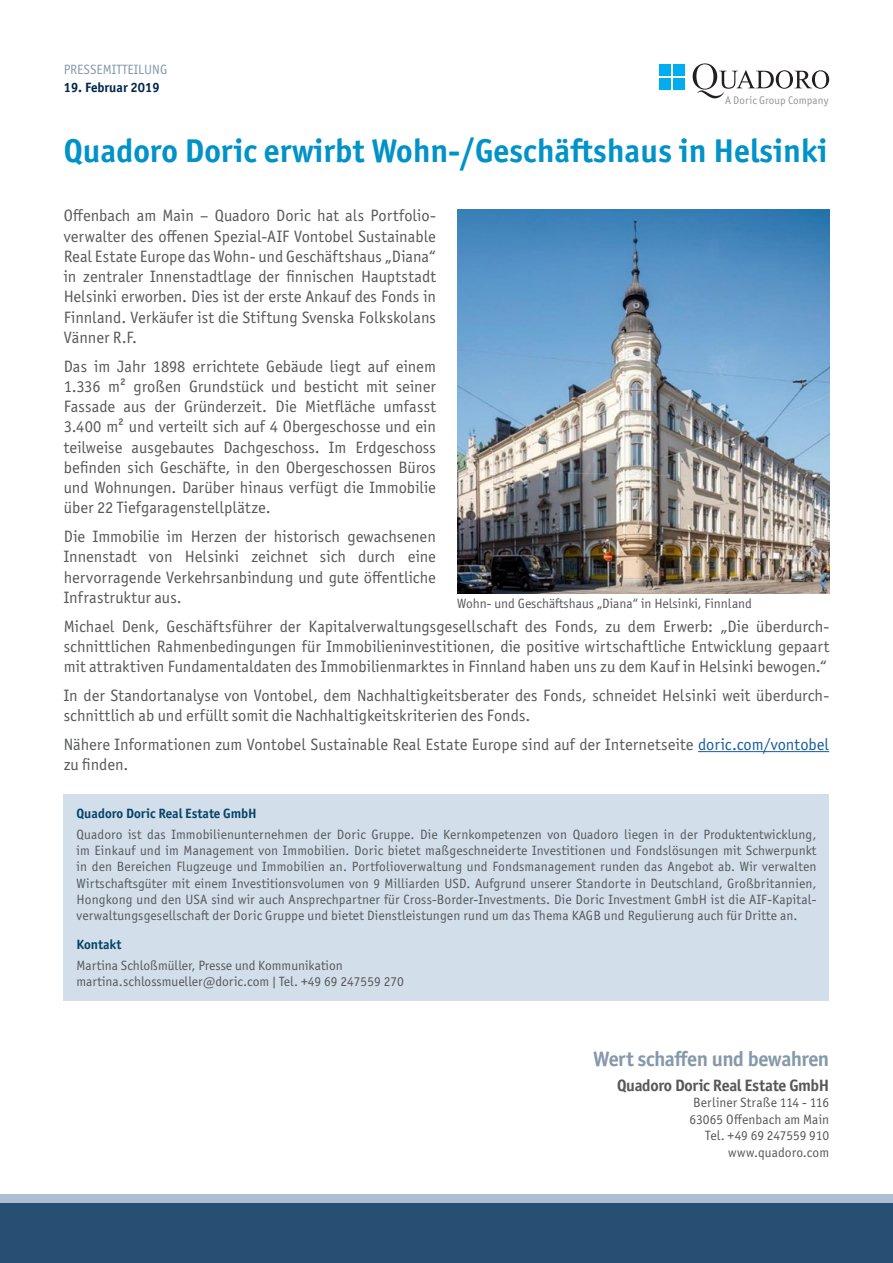
<style>
.page{position:relative;width:893px;height:1263px;background:#fff}
.page>*{position:absolute;margin:0;border:0;box-sizing:border-box;transform-origin:0 0}
.Titel_3{font:700 33px "Officina Sans ITC Std";color:#0092c8}
.Wert_schaffen_und_be{font:700 21px "Officina Sans ITC Std";letter-spacing:-.025em;color:#8699ab}
.Fließtext_deutsch{font:16.5px/20.2px "Officina Sans ITC Std";color:#57585a;text-align:justify}
.Quadoro_Doric_Real_E{font:700 16.5px "Officina Sans ITC Std";letter-spacing:-.02em;color:#57585a}
.Fließtext_-_blauer_K{font:13.5px/16.2px "Officina Sans ITC Std";color:#57585a;text-align:justify}
.Adresse{font:13.5px "Officina Sans ITC Std";letter-spacing:.005em;color:#57585a}
.Fließtext_deutsch-2{font:13.5px "Officina Sans ITC Std";color:#57585a}
.Überschrift_-_blauer{font:700 13.5px "Officina Sans ITC Std";color:#084469}
.Titel_2{font:13.5px "Officina Sans ITC Std";color:#8699ab}
.Titel_2-2{font:700 13.5px "Officina Sans ITC Std";color:#00254c}
.t1{font:11.1px "Officina Sans ITC Std";letter-spacing:.005em;color:#939598}
.s1{color:#175d9e}
</style>
<div class="page">
<div style="left:0;top:1201px;width:893px;height:62px;background:#274f74"></div>
<div style="left:0;top:1194px;width:893px;height:9px;background:#aebed2"></div>
<div style="left:64px;top:794px;width:765px;height:206px;background:#d2dfeb"></div>
<div style="left:659px;top:64px;width:12px;height:11px;background:#00aeef"></div>
<div style="left:674px;top:64px;width:11px;height:11px;background:#00aeef"></div>
<div style="left:659px;top:78px;width:12px;height:11px;background:#00aeef"></div>
<div style="left:674px;top:78px;width:11px;height:11px;background:#00aeef"></div>
<svg style="left:693px;top:63px;width:136px;height:35px"></svg>
<hr style="left:698px;top:751px;width:131px;height:1px;background:#175d9e">
<img style="left:457px;top:209px;width:372px;height:384px">
<p class="Titel_2" style="left:64px;top:61px;width:105px">PRESSEMITTEILUNG</p>
<p class="Titel_2-2" style="left:64px;top:79px;width:97px">19. Februar 2019</p>
<p class="t1" style="left:725px;top:93px;width:105px">A Doric Group Company</p>
<p class="Titel_3" style="left:64px;top:130px;width:765px">Quadoro Doric erwirbt Wohn-/Geschäftshaus in Helsinki</p>
<p class="Fließtext_deutsch" style="left:64px;top:206px;width:374px">Offenbach am Main – Quadoro Doric hat als Portfolio&shy;verwalter des offenen Spezial-AIF Vontobel Sustainable Real Estate Europe das Wohn- und Geschäftshaus „Diana“ in zentraler Innenstadtlage der finnischen Hauptstadt Helsinki erworben. Dies ist der erste Ankauf des Fonds in Finnland. Verkäufer ist die Stiftung Svenska Folkskolans Vänner R.F.</p>
<p class="Fließtext_deutsch" style="left:64px;top:356px;width:374px">Das im Jahr 1898 errichtete Gebäude liegt auf einem 1.336 m² großen Grundstück und besticht mit seiner Fassade aus der Gründerzeit. Die Mietfläche umfasst 3.400 m² und verteilt sich auf 4 Obergeschosse und ein teilweise ausgebautes Dachgeschoss. Im Erdgeschoss befinden sich Geschäfte, in den Obergeschossen Büros und Wohnungen. Darüber hinaus verfügt die Immobilie über 22 Tiefgaragenstellplätze.</p>
<p class="Fließtext_deutsch" style="left:64px;top:526px;width:374px">Die Immobilie im Herzen der historisch gewachsenen Innenstadt von Helsinki zeichnet sich durch eine hervorragende Verkehrsanbindung und gute öffentliche Infrastruktur aus.</p>
<p class="Fließtext_deutsch" style="left:64px;top:616px;width:767px">Michael Denk, Geschäftsführer der Kapitalverwaltungsgesellschaft des Fonds, zu dem Erwerb: „Die überdurch&shy;schnittlichen Rahmenbedingungen für Immobilieninvestitionen, die positive wirtschaftliche Entwicklung gepaart mit attraktiven Fundamentaldaten des Immobilienmarktes in Finnland haben uns zu dem Kauf in Helsinki bewogen.“</p>
<p class="Fließtext_deutsch" style="left:64px;top:685px;width:767px">In der Standortanalyse von Vontobel, dem Nachhaltigkeitsberater des Fonds, schneidet Helsinki weit überdurch&shy;schnittlich ab und erfüllt somit die Nachhaltigkeitskriterien des Fonds.</p>
<p class="Fließtext_deutsch" style="left:64px;top:734px;width:767px">Nähere Informationen zum Vontobel Sustainable Real Estate Europe sind auf der Internetseite <span class="s1">doric.com/vontobel </span>zu finden.</p>
<p class="Fließtext_deutsch-2" style="left:457px;top:596px;width:296px">Wohn- und Geschäftshaus „Diana“ in Helsinki, Finnland</p>
<p class="Überschrift_-_blauer" style="left:77px;top:805px;width:182px">Quadoro Doric Real Estate GmbH</p>
<p class="Fließtext_-_blauer_K" style="left:77px;top:826px;width:741px">Quadoro ist das Immobilienunternehmen der Doric Gruppe. Die Kernkompetenzen von Quadoro liegen in der Produktentwicklung, im Einkauf und im Management von Immobilien. Doric bietet maßgeschneiderte Investitionen und Fondslösungen mit Schwerpunkt in den Bereichen Flugzeuge und Immobilien an. Portfolioverwaltung und Fondsmanagement runden das Angebot ab. Wir verwalten Wirtschaftsgüter mit einem Investitionsvolumen von 9 Milliarden USD. Aufgrund unserer Standorte in Deutschland, Großbritannien, Hongkong und den USA sind wir auch Ansprechpartner für Cross-Border-Investments. Die Doric Investment GmbH ist die AIF-Kapital&shy;verwaltungsgesellschaft der Doric Gruppe und bietet Dienstleistungen rund um das Thema KAGB und Regulierung auch für Dritte an.</p>
<p class="Überschrift_-_blauer" style="left:77px;top:936px;width:46px">Kontakt</p>
<p class="Fließtext_-_blauer_K" style="left:77px;top:957px;width:329px">Martina Schloßmüller, Presse und Kommunikation martina.schlossmueller@doric.com | Tel. +49 69 247559 270</p>
<p class="Wert_schaffen_und_be" style="left:593px;top:1045px;width:238px">Wert schaffen und bewahren</p>
<p class="Quadoro_Doric_Real_E" style="left:617px;top:1075px;width:214px">Quadoro Doric Real Estate GmbH</p>
<p class="Adresse" style="left:693px;top:1095px;width:137px">Berliner Straße 114 - 116</p>
<p class="Adresse" style="left:689px;top:1111px;width:141px">63065 Offenbach am Main</p>
<p class="Adresse" style="left:705px;top:1128px;width:125px">Tel. +49 69 247559 910</p>
<p class="Adresse" style="left:728px;top:1144px;width:102px">www.quadoro.com</p>
</div>
